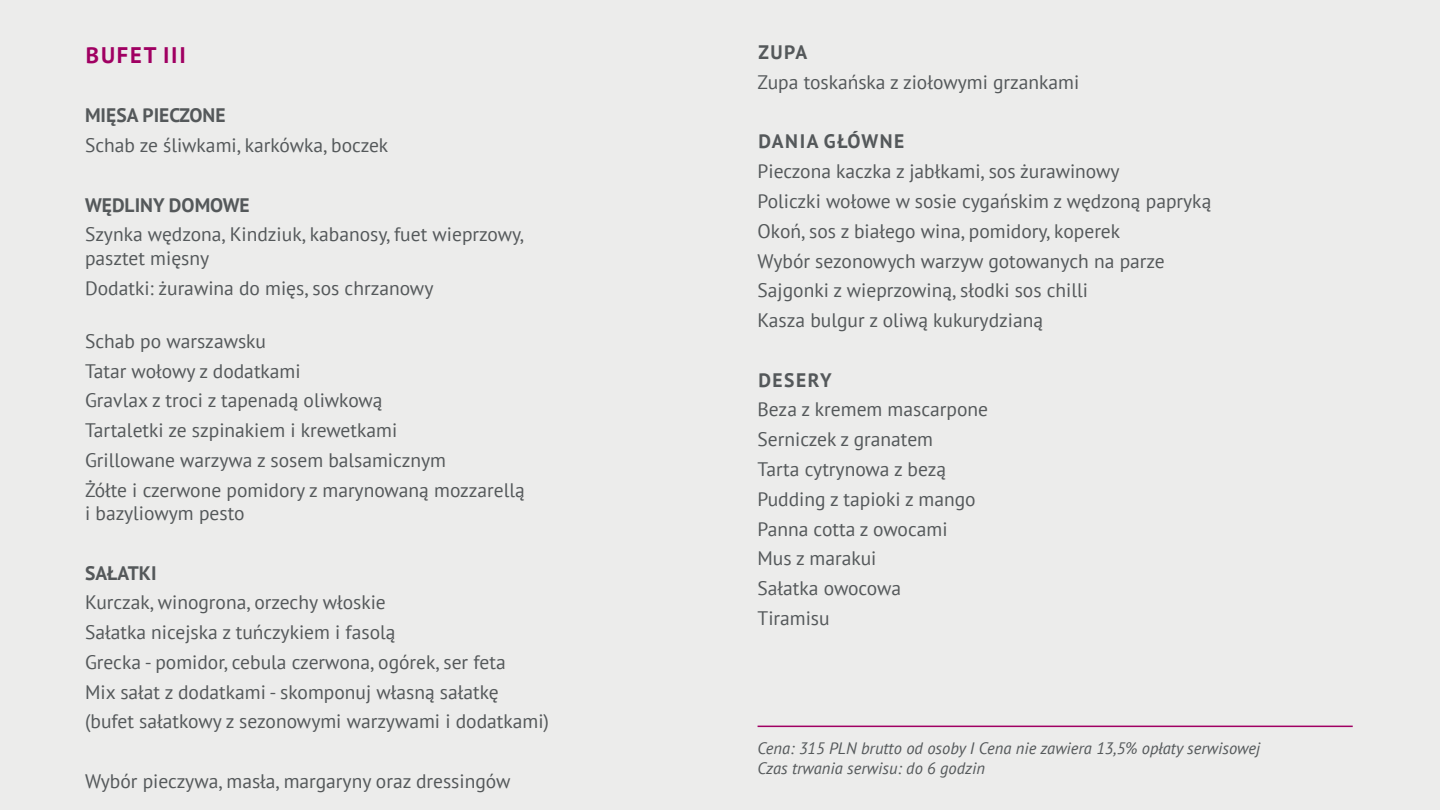
<style>
.page{position:relative;width:1440px;height:810px;background:#ececeb}
.page>*{position:absolute;margin:0;border:0;box-sizing:border-box;transform-origin:0 0}
.t1{font:700 22.5px "PT Sans";letter-spacing:.08em;color:#a00062}
.t2{font:19.5px/23.4px "PT Sans";color:#54585a}
.t3{font:700 19.5px "PT Sans";color:#54585a}
.t4{font:700 19.5px "PT Sans";letter-spacing:.08em;color:#54585a}
.t5{font:italic 16.5px "PT Sans";color:#54585a}
</style>
<div class="page">
<hr style="left:758px;top:726px;width:595px;height:1px;background:#a00062">
<p class="t1" style="left:86px;top:40px;width:101px">BUFET III</p>
<p class="t3" style="left:85px;top:103px;width:142px">MIĘSA PIECZONE</p>
<p class="t2" style="left:85px;top:133px;width:305px">Schab ze śliwkami, karkówka, boczek</p>
<p class="t3" style="left:85px;top:192px;width:166px">WĘDLINY DOMOWE</p>
<p class="t2" style="left:85px;top:222px;width:441px">Szynka wędzona, Kindziuk, kabanosy, fuet wieprzowy, pasztet mięsny</p>
<p class="t2" style="left:85px;top:276px;width:350px">Dodatki: żurawina do mięs, sos chrzanowy</p>
<p class="t2" style="left:85px;top:329px;width:183px">Schab po warszawsku</p>
<p class="t2" style="left:85px;top:359px;width:217px">Tatar wołowy z dodatkami</p>
<p class="t2" style="left:85px;top:388px;width:299px">Gravlax z troci z tapenadą oliwkową</p>
<p class="t2" style="left:85px;top:418px;width:314px">Tartaletki ze szpinakiem i krewetkami</p>
<p class="t2" style="left:85px;top:448px;width:362px">Grillowane warzywa z sosem balsamicznym</p>
<p class="t2" style="left:85px;top:478px;width:441px">Żółte i czerwone pomidory z marynowaną mozzarellą i bazyliowym pesto</p>
<p class="t3" style="left:85px;top:560px;width:73px">SAŁATKI</p>
<p class="t2" style="left:85px;top:590px;width:302px">Kurczak, winogrona, orzechy włoskie</p>
<p class="t2" style="left:85px;top:620px;width:312px">Sałatka nicejska z tuńczykiem i fasolą</p>
<p class="t2" style="left:85px;top:650px;width:422px">Grecka - pomidor, cebula czerwona, ogórek, ser feta</p>
<p class="t2" style="left:85px;top:680px;width:415px">Mix sałat z dodatkami - skomponuj własną sałatkę</p>
<p class="t2" style="left:85px;top:709px;width:465px">(bufet sałatkowy z sezonowymi warzywami i dodatkami)</p>
<p class="t2" style="left:85px;top:769px;width:427px">Wybór pieczywa, masła, margaryny oraz dressingów</p>
<p class="t3" style="left:758px;top:39px;width:50px">ZUPA</p>
<p class="t2" style="left:758px;top:70px;width:323px">Zupa toskańska z ziołowymi grzankami</p>
<p class="t4" style="left:758px;top:129px;width:148px">DANIA GŁÓWNE</p>
<p class="t2" style="left:758px;top:159px;width:364px">Pieczona kaczka z jabłkami, sos żurawinowy</p>
<p class="t2" style="left:758px;top:189px;width:455px">Policzki wołowe w sosie cygańskim z wędzoną papryką</p>
<p class="t2" style="left:758px;top:219px;width:364px">Okoń, sos z białego wina, pomidory, koperek</p>
<p class="t2" style="left:758px;top:249px;width:409px">Wybór sezonowych warzyw gotowanych na parze</p>
<p class="t2" style="left:758px;top:278px;width:332px">Sajgonki z wieprzowiną, słodki sos chilli</p>
<p class="t2" style="left:758px;top:308px;width:287px">Kasza bulgur z oliwą kukurydzianą</p>
<p class="t3" style="left:758px;top:367px;width:75px">DESERY</p>
<p class="t2" style="left:758px;top:397px;width:232px">Beza z kremem mascarpone</p>
<p class="t2" style="left:758px;top:427px;width:177px">Serniczek z granatem</p>
<p class="t2" style="left:758px;top:457px;width:190px">Tarta cytrynowa z bezą</p>
<p class="t2" style="left:758px;top:487px;width:220px">Pudding z tapioki z mango</p>
<p class="t2" style="left:758px;top:517px;width:192px">Panna cotta z owocami</p>
<p class="t2" style="left:758px;top:546px;width:120px">Mus z marakui</p>
<p class="t2" style="left:758px;top:576px;width:145px">Sałatka owocowa</p>
<p class="t2" style="left:758px;top:606px;width:74px">Tiramisu</p>
<p class="t5" style="left:758px;top:738px;width:504px">Cena: 315 PLN brutto od osoby I Cena nie zawiera 13,5% opłaty serwisowej</p>
<p class="t5" style="left:758px;top:757px;width:229px">Czas trwania serwisu: do 6 godzin</p>
</div>
